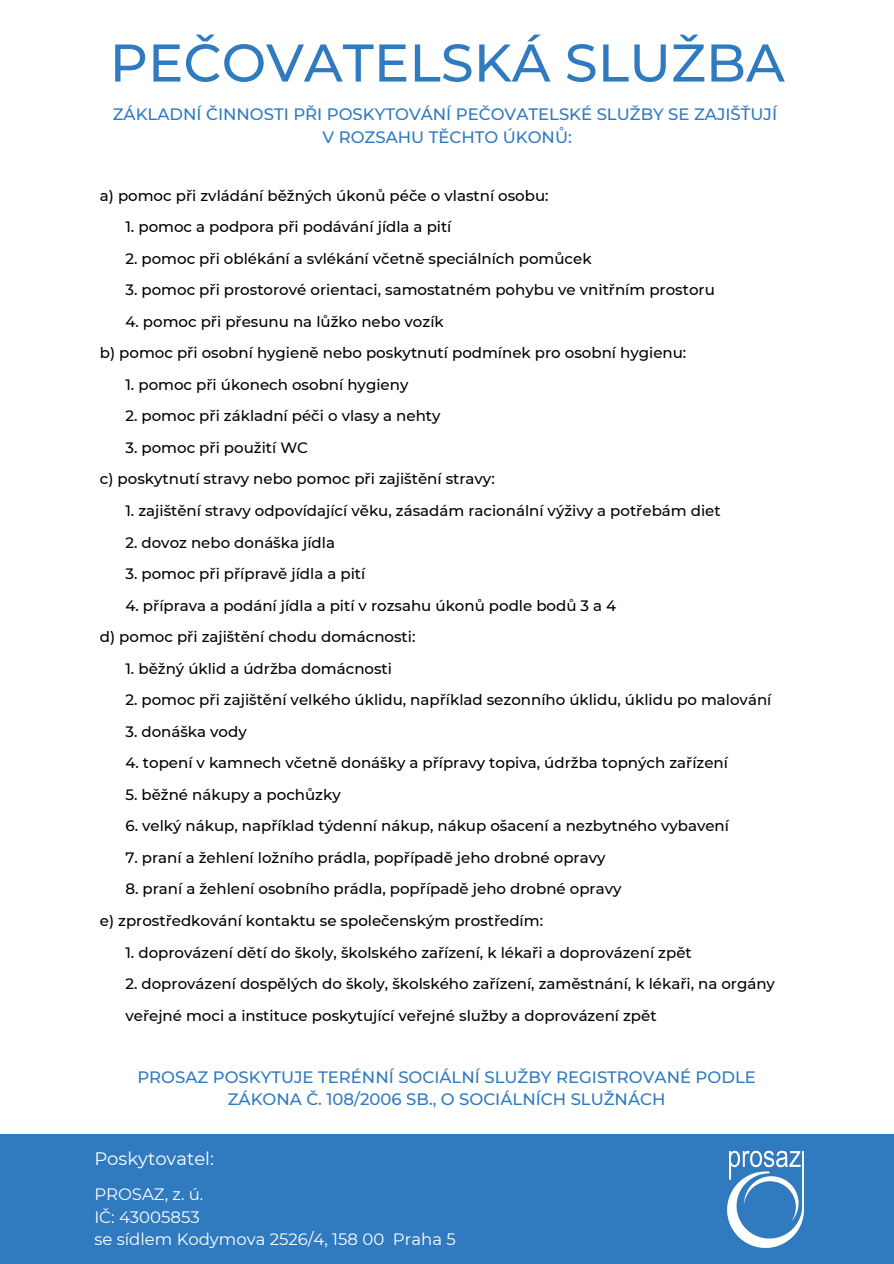
<style>
.page{position:relative;width:894px;height:1264px;background:#fff}
.page>*{position:absolute;margin:0;border:0;box-sizing:border-box;transform-origin:0 0}
.t1{font:500 52.95px "Montserrat";color:#307ac0}
.t2{font:18px "Montserrat";color:#fff}
.t3{font:500 16.5px/22.5px "Montserrat";color:#307ac0;text-align:center}
.t4{font:16.5px "Montserrat";color:#fff}
.t5{font:500 15px/31.5px "Montserrat";color:#000}
</style>
<div class="page">
<div style="left:0;top:1133px;width:893px;height:130px;background:#307ac0"></div>
<img style="left:727px;top:1150px;width:77px;height:98px">
<p class="t1" style="left:110px;top:30px;width:676px">PEČOVATELSKÁ SLUŽBA</p>
<p class="t3" style="left:113px;top:103px;width:665px">ZÁKLADNÍ ČINNOSTI PŘI POSKYTOVÁNÍ PEČOVATELSKÉ SLUŽBY SE ZAJIŠŤUJÍ</p>
<p class="t3" style="left:322px;top:126px;width:251px">V ROZSAHU TĚCHTO ÚKONŮ:</p>
<p class="t5" style="left:100px;top:179px;width:450px">a) pomoc při zvládání běžných úkonů péče o vlastní osobu:</p>
<p class="t5" style="left:125px;top:211px;width:327px">1. pomoc a podpora při podávání jídla a pití</p>
<p class="t5" style="left:125px;top:242px;width:467px">2. pomoc při oblékání a svlékání včetně speciálních pomůcek</p>
<p class="t5" style="left:125px;top:274px;width:590px">3. pomoc při prostorové orientaci, samostatném pohybu ve vnitřním prostoru</p>
<p class="t5" style="left:125px;top:305px;width:320px">4. pomoc při přesunu na lůžko nebo vozík</p>
<p class="t5" style="left:100px;top:337px;width:587px">b) pomoc při osobní hygieně nebo poskytnutí podmínek pro osobní hygienu:</p>
<p class="t5" style="left:125px;top:368px;width:284px">1. pomoc při úkonech osobní hygieny</p>
<p class="t5" style="left:125px;top:400px;width:316px">2. pomoc při základní péči o vlasy a nehty</p>
<p class="t5" style="left:125px;top:432px;width:184px">3. pomoc při použití WC</p>
<p class="t5" style="left:100px;top:463px;width:396px">c) poskytnutí stravy nebo pomoc při zajištění stravy:</p>
<p class="t5" style="left:125px;top:495px;width:596px">1. zajištění stravy odpovídající věku, zásadám racionální výživy a potřebám diet</p>
<p class="t5" style="left:125px;top:526px;width:211px">2. dovoz nebo donáška jídla</p>
<p class="t5" style="left:125px;top:558px;width:241px">3. pomoc při přípravě jídla a pití</p>
<p class="t5" style="left:125px;top:589px;width:492px">4. příprava a podání jídla a pití v rozsahu úkonů podle bodů 3 a 4</p>
<p class="t5" style="left:100px;top:621px;width:317px">d) pomoc při zajištění chodu domácnosti:</p>
<p class="t5" style="left:125px;top:652px;width:268px">1. běžný úklid a údržba domácnosti</p>
<p class="t5" style="left:125px;top:684px;width:647px">2. pomoc při zajištění velkého úklidu, například sezonního úklidu, úklidu po malování</p>
<p class="t5" style="left:125px;top:715px;width:123px">3. donáška vody</p>
<p class="t5" style="left:125px;top:747px;width:604px">4. topení v kamnech včetně donášky a přípravy topiva, údržba topných zařízení</p>
<p class="t5" style="left:125px;top:778px;width:217px">5. běžné nákupy a pochůzky</p>
<p class="t5" style="left:125px;top:810px;width:605px">6. velký nákup, například týdenní nákup, nákup ošacení a nezbytného vybavení</p>
<p class="t5" style="left:125px;top:841px;width:481px">7. praní a žehlení ložního prádla, popřípadě jeho drobné opravy</p>
<p class="t5" style="left:125px;top:873px;width:497px">8. praní a žehlení osobního prádla, popřípadě jeho drobné opravy</p>
<p class="t5" style="left:100px;top:904px;width:444px">e) zprostředkování kontaktu se společenským prostředím:</p>
<p class="t5" style="left:125px;top:936px;width:567px">1. doprovázení dětí do školy, školského zařízení, k lékaři a doprovázení zpět</p>
<p class="t5" style="left:125px;top:967px;width:651px">2. doprovázení dospělých do školy, školského zařízení, zaměstnání, k lékaři, na orgány veřejné moci a instituce poskytující veřejné služby a doprovázení zpět</p>
<p class="t3" style="left:137px;top:1065px;width:620px">PROSAZ POSKYTUJE TERÉNNÍ SOCIÁLNÍ SLUŽBY REGISTROVANÉ PODLE<br>ZÁKONA Č. 108/2006 SB., O SOCIÁLNÍCH SLUŽNÁCH</p>
<p class="t2" style="left:94px;top:1147px;width:121px">Poskytovatel:</p>
<p class="t4" style="left:94px;top:1184px;width:111px">PROSAZ, z. ú.</p>
<p class="t4" style="left:94px;top:1206px;width:107px">IČ: 43005853</p>
<p class="t4" style="left:94px;top:1229px;width:363px">se sídlem Kodymova 2526/4, 158 00 Praha 5</p>
</div>
